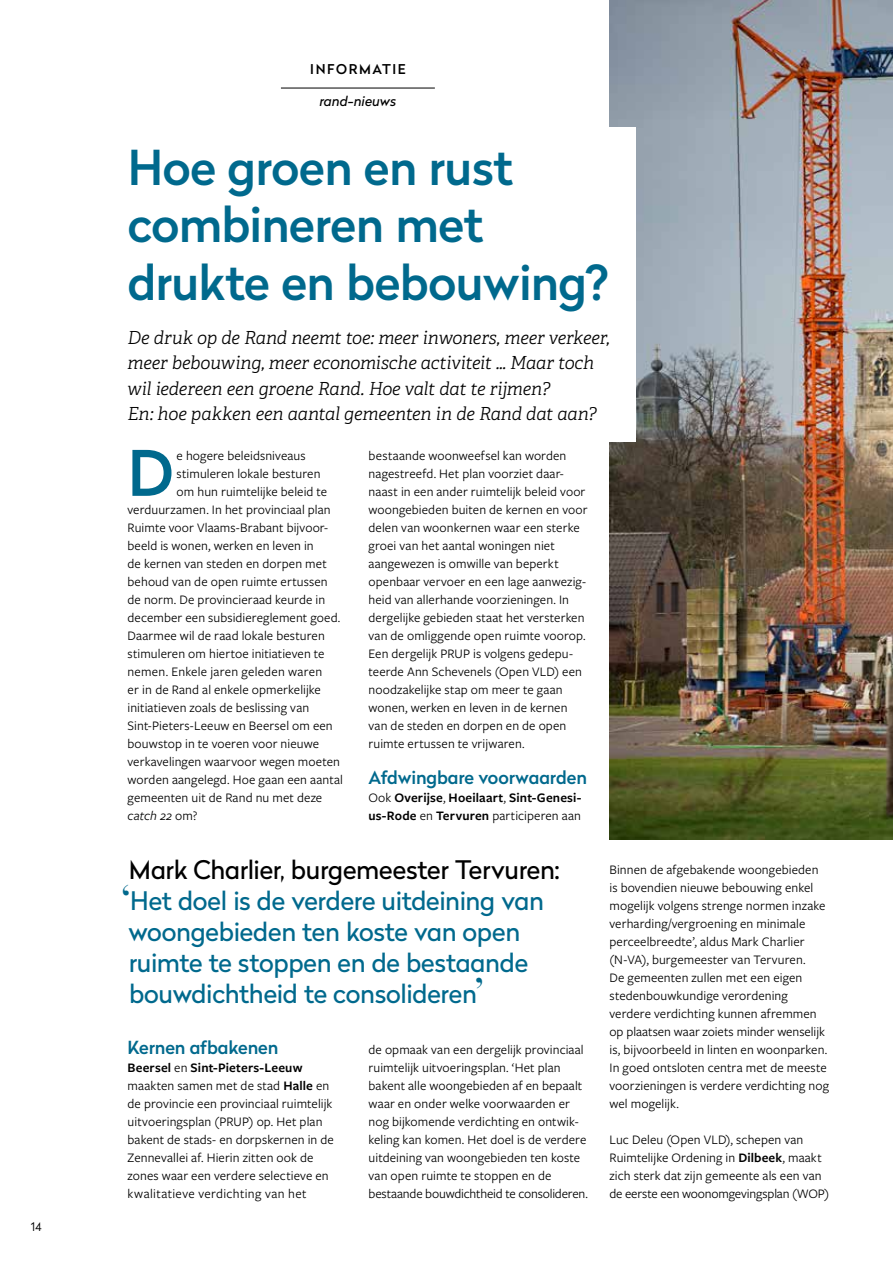
<style>
.page{position:relative;width:893px;height:1263px;background:#fff}
.page>*{position:absolute;margin:0;border:0;box-sizing:border-box;transform-origin:0 0}
.t1{font:500 62.55px "Radikal";color:#00698d}
.t2{font:500 48px/57.6px "Radikal";letter-spacing:-.015em;color:#00698d}
.t3{font:25.5px "Radikal";letter-spacing:-.01em;color:#00698d}
.t4{font:25.5px "Radikal";letter-spacing:-.01em;color:#000}
.t5{font:italic 300 18px/25.5px "Adelle";letter-spacing:-.01em;color:#000}
.t6{font:500 18px "Radikal";letter-spacing:-.005em;color:#00698d}
.t7{font:13.5px/18px "Freight Sans Pro";letter-spacing:.01em;color:#000}
.t8{font:600 13.5px/18px "Freight Sans Pro";letter-spacing:.01em;color:#000}
.t9{font:italic 13.5px "Radikal";color:#000}
.t10{font:500 13.5px "Radikal";letter-spacing:.12em;color:#000}
.t11{font:italic 13.5px "Freight Sans Pro";letter-spacing:.005em;color:#000}
.t12{font:300 12px "Radikal";color:#000}
.s1{font-weight:400}
.s2{font-style:normal}
.s3{font-family:"Didot";font-weight:700;font-size:34.5px}
.s4{font-weight:600}
</style>
<div class="page">
<hr style="left:281px;top:88px;width:154px;height:1px;background:#000">
<img style="left:609px;top:0;width:284px;height:839px">
<div style="left:107px;top:128px;width:529px;height:314px;background:#fff"></div>
<p class="t12" style="left:31px;top:1218px;width:12px">14</p>
<p class="t10" style="left:310px;top:59px;width:97px">INFORMATIE</p>
<p class="t9" style="left:319px;top:92px;width:78px">rand-nieuws</p>
<h2 class="t2" style="left:128px;top:137px;width:483px">Hoe groen en rust combineren met drukte en bebouwing?</h2>
<h3 class="t5" style="left:128px;top:325px;width:484px">De druk op de Rand neemt toe: meer inwoners, meer verkeer, meer bebouwing, meer economische activiteit … Maar toch wil iedereen een groene Rand. Hoe valt dat te rijmen?<br>En: hoe pakken een aantal gemeenten in de Rand dat aan?</h3>
<h1 class="t1" style="left:128px;top:428px;width:47px">D</h1>
<p class="t7" style="left:177px;top:446px;width:131px">e hogere beleidsniveaus</p>
<p class="t7" style="left:369px;top:446px;width:221px">bestaande woonweefsel kan worden nagestreefd. Het plan voorziet daar&shy;naast in een ander ruimtelijk beleid voor woongebieden buiten de kernen en voor delen van woonkernen waar een sterke groei van het aantal woningen niet aangewezen is omwille van beperkt openbaar vervoer en een lage aanwezig&shy;heid van allerhande voorzieningen. In dergelijke gebieden staat het versterken van de omliggende open ruimte voorop.<br>Een dergelijk PRUP is volgens gedepu&shy;teerde Ann Schevenels (Open VLD) een noodzakelijke stap om meer te gaan wonen, werken en leven in de kernen van de steden en dorpen en de open ruimte ertussen te vrijwaren.</p>
<h3 class="t6" style="left:369px;top:764px;width:220px">Afdwingbare voorwaarden</h3>
<p class="t8" style="left:369px;top:788px;width:214px"><span class="s1">Ook</span> Overijse<span class="s1">,</span> Hoeilaart<span class="s1">,</span> Sint-Genesi&shy;us-Rode <span class="s1">en</span> Tervuren <span class="s1">participeren aan</span></p>
<p class="t7" style="left:177px;top:464px;width:145px">stimuleren lokale besturen</p>
<p class="t7" style="left:177px;top:482px;width:152px">om hun ruimtelijke beleid te</p>
<p class="t7" style="left:128px;top:500px;width:205px">verduurzamen. In het provinciaal plan</p>
<p class="t7" style="left:128px;top:518px;width:202px">Ruimte voor Vlaams-Brabant bijvoor-</p>
<p class="t7" style="left:128px;top:536px;width:188px">beeld is wonen, werken en leven in</p>
<p class="t7" style="left:128px;top:554px;width:201px">de kernen van steden en dorpen met</p>
<p class="t7" style="left:128px;top:572px;width:202px">behoud van de open ruimte ertussen</p>
<p class="t7" style="left:128px;top:590px;width:199px">de norm. De provincieraad keurde in</p>
<p class="t7" style="left:128px;top:608px;width:214px">december een subsidiereglement goed.</p>
<p class="t7" style="left:128px;top:626px;width:199px">Daarmee wil de raad lokale besturen</p>
<p class="t7" style="left:128px;top:644px;width:199px">stimuleren om hiertoe initiatieven te</p>
<p class="t7" style="left:128px;top:662px;width:196px">nemen. Enkele jaren geleden waren</p>
<p class="t7" style="left:128px;top:680px;width:195px">er in de Rand al enkele opmerkelijke</p>
<p class="t7" style="left:128px;top:698px;width:183px">initiatieven zoals de beslissing van</p>
<p class="t7" style="left:128px;top:716px;width:207px">Sint-Pieters-Leeuw en Beersel om een</p>
<p class="t7" style="left:128px;top:734px;width:193px">bouwstop in te voeren voor nieuwe</p>
<p class="t7" style="left:128px;top:752px;width:214px">verkavelingen waarvoor wegen moeten</p>
<p class="t7" style="left:128px;top:770px;width:217px">worden aangelegd. Hoe gaan een aantal</p>
<p class="t7" style="left:128px;top:788px;width:196px">gemeenten uit de Rand nu met deze</p>
<p class="t11" style="left:128px;top:806px;width:72px">catch 22 <span class="s2">om?</span></p>
<h3 class="t4" style="left:129px;top:852px;width:432px">Mark Charlier, burgemeester Tervuren:</h3>
<h3 class="t3" style="left:121px;top:883px;width:424px"><span class="s3">‘</span>Het doel is de verdere uitdeining van</h3>
<h3 class="t3" style="left:128px;top:914px;width:393px">woongebieden ten koste van open</h3>
<h3 class="t3" style="left:129px;top:945px;width:401px">ruimte te stoppen en de bestaande</h3>
<h3 class="t3" style="left:129px;top:976px;width:357px">bouwdichtheid te consolideren<span class="s3">’</span></h3>
<h3 class="t6" style="left:128px;top:1034px;width:152px">Kernen afbakenen</h3>
<p class="t7" style="left:128px;top:1058px;width:208px"><span class="s4">Beersel</span> en <span class="s4">Sint-Pieters-Leeuw </span>maakten samen met de stad <span class="s4">Halle</span> en de provincie een provinciaal ruimtelijk uitvoeringsplan (PRUP) op. Het plan bakent de stads- en dorpskernen in de Zennevallei af. Hierin zitten ook de zones waar een verdere selectieve en kwalitatieve verdichting van het</p>
<p class="t7" style="left:369px;top:1040px;width:221px">de opmaak van een dergelijk provinciaal ruimtelijk uitvoeringsplan. ‘Het plan bakent alle woongebieden af en bepaalt waar en onder welke voorwaarden er nog bijkomende verdichting en ontwik&shy;keling kan komen. Het doel is de verdere uitdeining van woongebieden ten koste van open ruimte te stoppen en de bestaande bouwdichtheid te consolideren.</p>
<p class="t7" style="left:609px;top:860px;width:221px">Binnen de afgebakende woongebieden is bovendien nieuwe bebouwing enkel mogelijk volgens strenge normen inzake verharding/vergroening en minimale perceelbreedte’, aldus Mark Charlier (N-VA), burgemeester van Tervuren.<br>De gemeenten zullen met een eigen stedenbouwkundige verordening verdere verdichting kunnen afremmen op plaatsen waar zoiets minder wenselijk is, bijvoorbeeld in linten en woonparken.<br>In goed ontsloten centra met de meeste voorzieningen is verdere verdichting nog wel mogelijk.</p>
<p class="t7" style="left:609px;top:1130px;width:221px">Luc Deleu (Open VLD), schepen van Ruimtelijke Ordening in <span class="s4">Dilbeek</span>, maakt zich sterk dat zijn gemeente als een van de eerste een woonomgevingsplan (WOP)</p>
</div>
